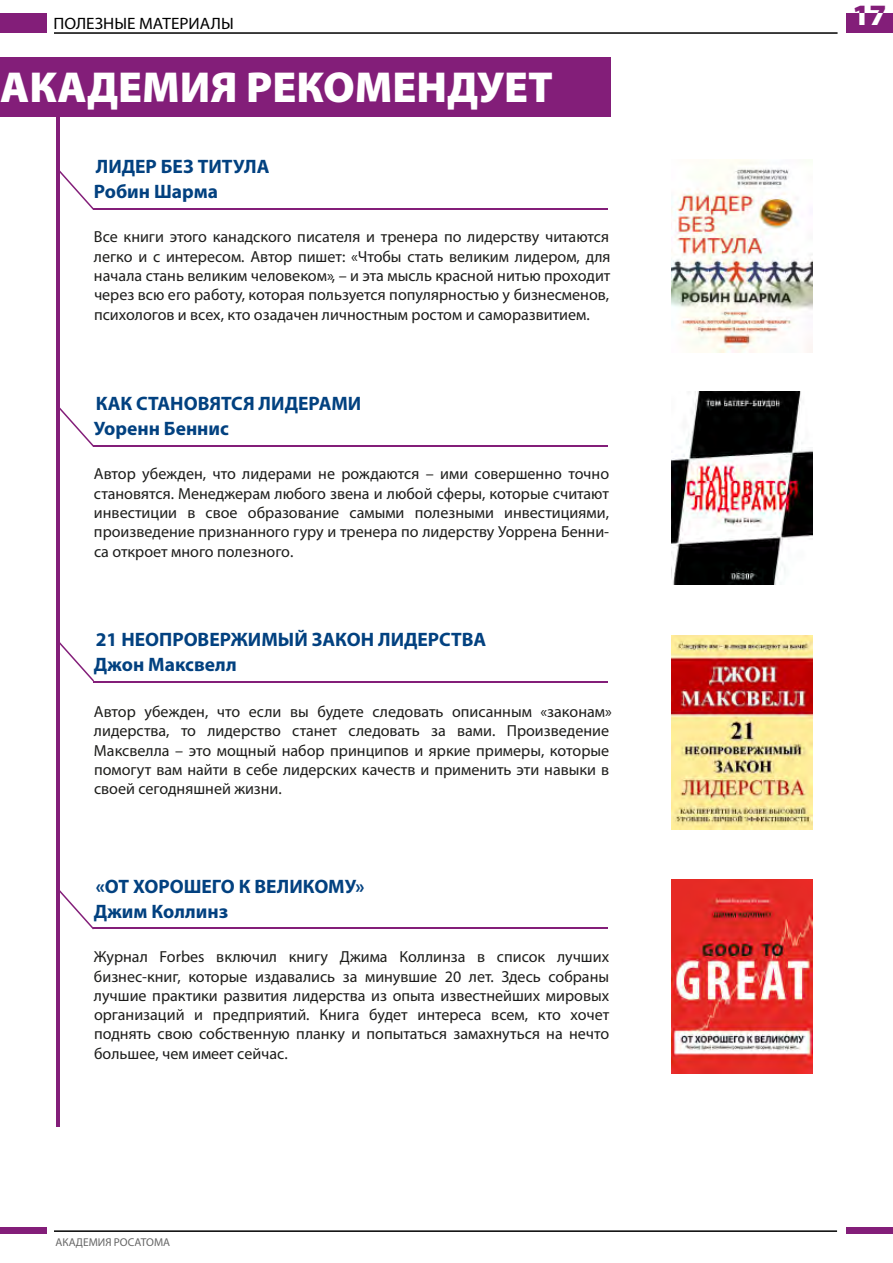
<style>
.page{position:relative;width:893px;height:1263px;background:#fff}
.page>*{position:absolute;margin:0;border:0;box-sizing:border-box;transform-origin:0 0}
.t1{font:900 43.5px "Myriad Pro";color:#fff}
.t2{font:900 29.7px "Myriad Pro";color:#831e79}
.t3{font:700 19.5px/25.2px "Myriad Pro";color:#024180}
.t4{font:16.5px "Myriad Pro";color:#000;scale:1.04 1}
.t5{font:16.05px/19.2px "Myriad Pro";color:#1d1d1b;text-align:justify}
.t6{font:11.4px "Myriad Pro";color:#666}
</style>
<div class="page">
<div style="left:0;top:57px;width:610px;height:60px;background:#831e79"></div>
<hr style="left:54px;top:32px;width:784px;height:2px;background:#000">
<hr style="left:54px;top:1230px;width:783px;height:2px;background:#000">
<div style="left:0;top:14px;width:46px;height:19px;background:#831e79"></div>
<div style="left:846px;top:14px;width:47px;height:19px;background:#831e79"></div>
<div style="left:0;top:1227px;width:46px;height:6px;background:#831e79"></div>
<div style="left:846px;top:1227px;width:47px;height:6px;background:#831e79"></div>
<hr style="left:94px;top:208px;width:514px;height:1px;background:#831e79">
<img style="left:671px;top:636px;width:142px;height:194px">
<img style="left:672px;top:159px;width:140px;height:194px">
<img style="left:671px;top:880px;width:142px;height:194px">
<img style="left:672px;top:392px;width:141px;height:193px">
<hr style="left:94px;top:445px;width:514px;height:1px;background:#831e79">
<hr style="left:94px;top:681px;width:514px;height:1px;background:#831e79">
<hr style="left:94px;top:928px;width:514px;height:1px;background:#831e79">
<hr style="left:56px;top:66px;width:3px;height:1061px;background:#831e79">
<svg style="left:59px;top:167px;width:37px;height:44px"></svg>
<svg style="left:59px;top:404px;width:37px;height:44px"></svg>
<svg style="left:59px;top:639px;width:37px;height:44px"></svg>
<svg style="left:59px;top:887px;width:37px;height:44px"></svg>
<p class="t4" style="left:53px;top:13px;width:175px">ПОЛЕЗНЫЕ МАТЕРИАЛЫ</p>
<h1 class="t1" style="left:0;top:59px;width:554px">АКАДЕМИЯ РЕКОМЕНДУЕТ</h1>
<p class="t3" style="left:94px;top:153px;width:177px">ЛИДЕР БЕЗ ТИТУЛА<br>Робин Шарма</p>
<p class="t5" style="left:94px;top:227px;width:518px">Все книги этого канадского писателя и тренера по лидерству читаются легко и с интересом. Автор пишет: «Чтобы стать великим лидером, для начала стань великим человеком», – и эта мысль красной нитью проходит через всю его работу, которая пользуется популярностью у бизнесменов, психологов и всех, кто озадачен личностным ростом и саморазвитием.</p>
<p class="t3" style="left:94px;top:390px;width:269px">КАК СТАНОВЯТСЯ ЛИДЕРАМИ<br>Уоренн Беннис</p>
<p class="t5" style="left:94px;top:464px;width:517px">Автор убежден, что лидерами не рождаются – ими совершенно точно становятся. Менеджерам любого звена и любой сферы, которые считают инвестиции в свое образование самыми полезными инвестициями, произведение признанного гуру и тренера по лидерству Уоррена Бенни&shy;са откроет много полезного.</p>
<p class="t3" style="left:94px;top:626px;width:394px">21 НЕОПРОВЕРЖИМЫЙ ЗАКОН ЛИДЕРСТВА<br>Джон Максвелл</p>
<p class="t5" style="left:94px;top:702px;width:519px;text-align:left">Автор убежден, что если вы будете следовать описанным «законам» лидерства, то лидерство станет следовать за вами. Произведение Максвелла – это мощный набор принципов и яркие примеры, которые помогут вам найти в себе лидерских качеств и применить эти навыки в своей сегодняшней жизни.</p>
<p class="t3" style="left:94px;top:873px;width:272px">«ОТ ХОРОШЕГО К ВЕЛИКОМУ»<br>Джим Коллинз</p>
<p class="t5" style="left:94px;top:947px;width:517px">Журнал Forbes включил книгу Джима Коллинза в список лучших бизнес-книг, которые издавались за минувшие 20 лет. Здесь собраны лучшие практики развития лидерства из опыта известнейших мировых организаций и предприятий. Книга будет интереса всем, кто хочет поднять свою собственную планку и попытаться замахнуться на нечто большее, чем имеет сейчас.</p>
<p class="t6" style="left:56px;top:1235px;width:116px">АКАДЕМИЯ РОСАТОМА</p>
<h2 class="t2" style="left:852px;top:-5px;width:35px">17</h2>
</div>
